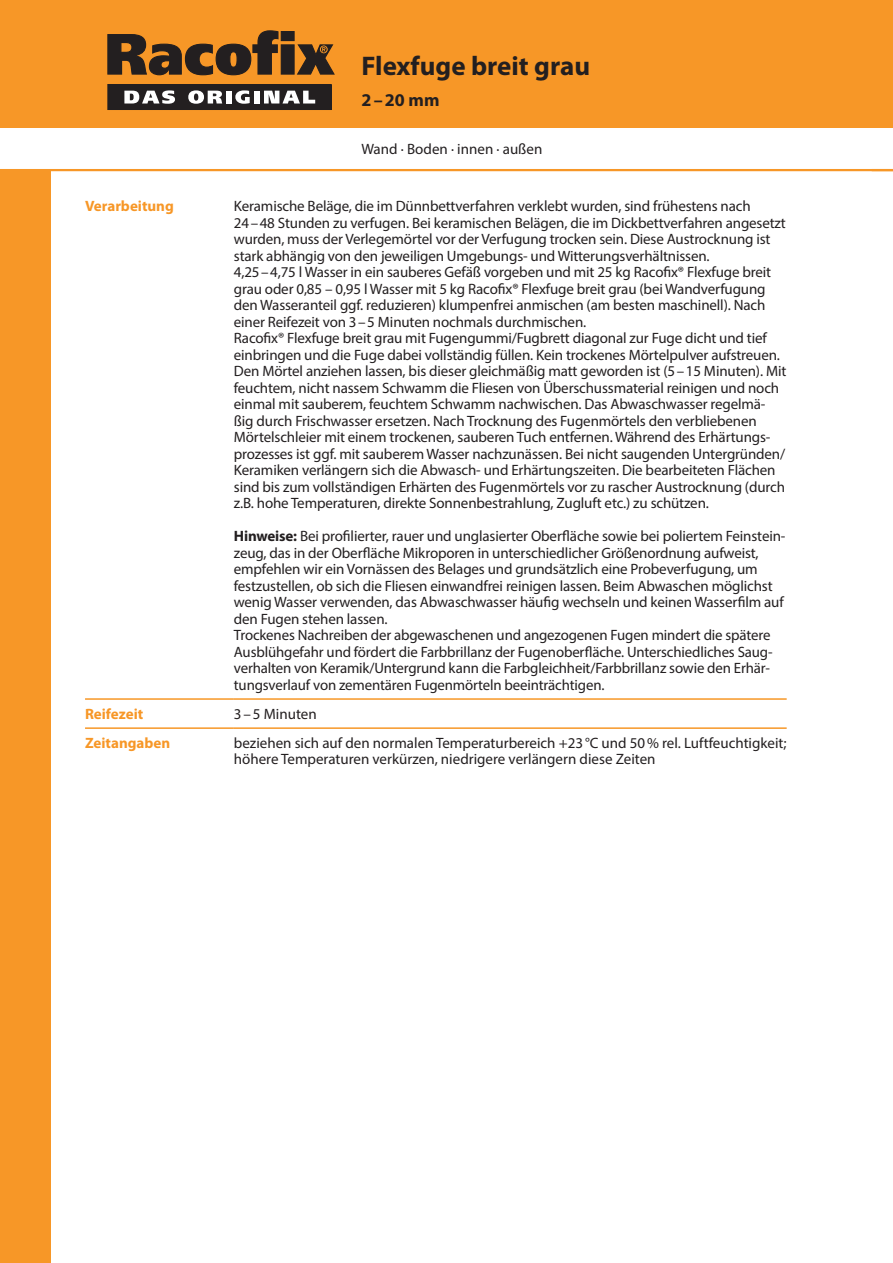
<style>
.page{position:relative;width:893px;height:1263px;background:#fff}
.page>*{position:absolute;margin:0;border:0;box-sizing:border-box;transform-origin:0 0}
.t1{font:700 27px "Myriad Pro";color:#231f20}
.t2{font:700 18px "Myriad Pro";color:#231f20}
.t3{font:15px/16.5px "Myriad Pro";letter-spacing:-.01em;color:#231f20}
.t4{font:700 15px "Myriad Pro";color:#f79727}
.s1{font-weight:700}
</style>
<div class="page">
<div style="left:0;top:170px;width:51px;height:1093px;background:#f79727"></div>
<hr style="left:0;top:169px;width:893px;height:2px;background:#f79727">
<div style="left:0;top:0;width:893px;height:128px;background:#f79727"></div>
<svg style="left:107px;top:84px;width:225px;height:26px;background:#575455"></svg>
<svg style="left:107px;top:30px;width:228px;height:45px"></svg>
<hr style="left:85px;top:698px;width:149px;height:2px;background:#f79727">
<hr style="left:234px;top:698px;width:553px;height:2px;background:#f79727">
<hr style="left:85px;top:727px;width:149px;height:2px;background:#f79727">
<hr style="left:234px;top:727px;width:553px;height:2px;background:#f79727">
<h1 class="t1" style="left:361px;top:48px;width:230px">Flexfuge breit grau</h1>
<p class="t2" style="left:361px;top:89px;width:80px">2–20 mm</p>
<p class="t3" style="left:361px;top:140px;width:182px">Wand · Boden · innen · außen</p>
<p class="t4" style="left:85px;top:196px;width:90px">Verarbeitung</p>
<p class="t3" style="left:234px;top:198px;width:554px">Keramische Beläge, die im Dünnbettverfahren verklebt wurden, sind frühestens nach 24–48 Stunden zu verfugen. Bei keramischen Belägen, die im Dickbettverfahren angesetzt wurden, muss der Verlegemörtel vor der Verfugung trocken sein. Diese Austrocknung ist stark abhängig von den jeweiligen Umgebungs- und Witterungsverhältnissen.<br>4,25–4,75 l Wasser in ein sauberes Gefäß vorgeben und mit 25 kg Racofix® Flexfuge breit grau oder 0,85 – 0,95 l Wasser mit 5 kg Racofix® Flexfuge breit grau (bei Wandverfugung den Wasseranteil ggf. reduzieren) klumpenfrei anmischen (am besten maschinell). Nach einer Reifezeit von 3–5 Minuten nochmals durchmischen.<br>Racofix® Flexfuge breit grau mit Fugengummi/Fugbrett diagonal zur Fuge dicht und tief einbringen und die Fuge dabei vollständig füllen. Kein trockenes Mörtelpulver aufstreuen.<br>Den Mörtel anziehen lassen, bis dieser gleichmäßig matt geworden ist (5–15 Minuten). Mit feuchtem, nicht nassem Schwamm die Fliesen von Überschussmaterial reinigen und noch einmal mit sauberem, feuchtem Schwamm nachwischen. Das Abwaschwasser regelmä&shy;ßig durch Frischwasser ersetzen. Nach Trocknung des Fugenmörtels den verbliebenen Mörtelschleier mit einem trockenen, sauberen Tuch entfernen. Während des Erhärtungs&shy;prozesses ist ggf. mit sauberem Wasser nachzunässen. Bei nicht saugenden Untergründen/ Keramiken verlängern sich die Abwasch- und Erhärtungszeiten. Die bearbeiteten Flächen sind bis zum vollständigen Erhärten des Fugenmörtels vor zu rascher Austrocknung (durch z.B. hohe Temperaturen, direkte Sonnenbestrahlung, Zugluft etc.) zu schützen.</p>
<p class="t3" style="left:234px;top:528px;width:553px"><span class="s1">Hinweise:</span> Bei profilierter, rauer und unglasierter Oberfläche sowie bei poliertem Feinstein&shy;zeug, das in der Oberfläche Mikroporen in unterschiedlicher Größenordnung aufweist, empfehlen wir ein Vornässen des Belages und grundsätzlich eine Probeverfugung, um festzustellen, ob sich die Fliesen einwandfrei reinigen lassen. Beim Abwaschen möglichst wenig Wasser verwenden, das Abwaschwasser häufig wechseln und keinen Wasserfilm auf den Fugen stehen lassen.<br>Trockenes Nachreiben der abgewaschenen und angezogenen Fugen mindert die spätere Ausblühgefahr und fördert die Farbbrillanz der Fugenoberfläche. Unterschiedliches Saug&shy;verhalten von Keramik/Untergrund kann die Farbgleichheit/Farbbrillanz sowie den Erhär&shy;tungsverlauf von zementären Fugenmörteln beeinträchtigen.</p>
<p class="t4" style="left:85px;top:704px;width:60px">Reifezeit</p>
<p class="t3" style="left:234px;top:705px;width:84px">3–5 Minuten</p>
<p class="t4" style="left:85px;top:733px;width:87px">Zeitangaben</p>
<p class="t3" style="left:234px;top:734px;width:554px">beziehen sich auf den normalen Temperaturbereich +23°C und 50% rel. Luftfeuchtigkeit; höhere Temperaturen verkürzen, niedrigere verlängern diese Zeiten</p>
</div>
